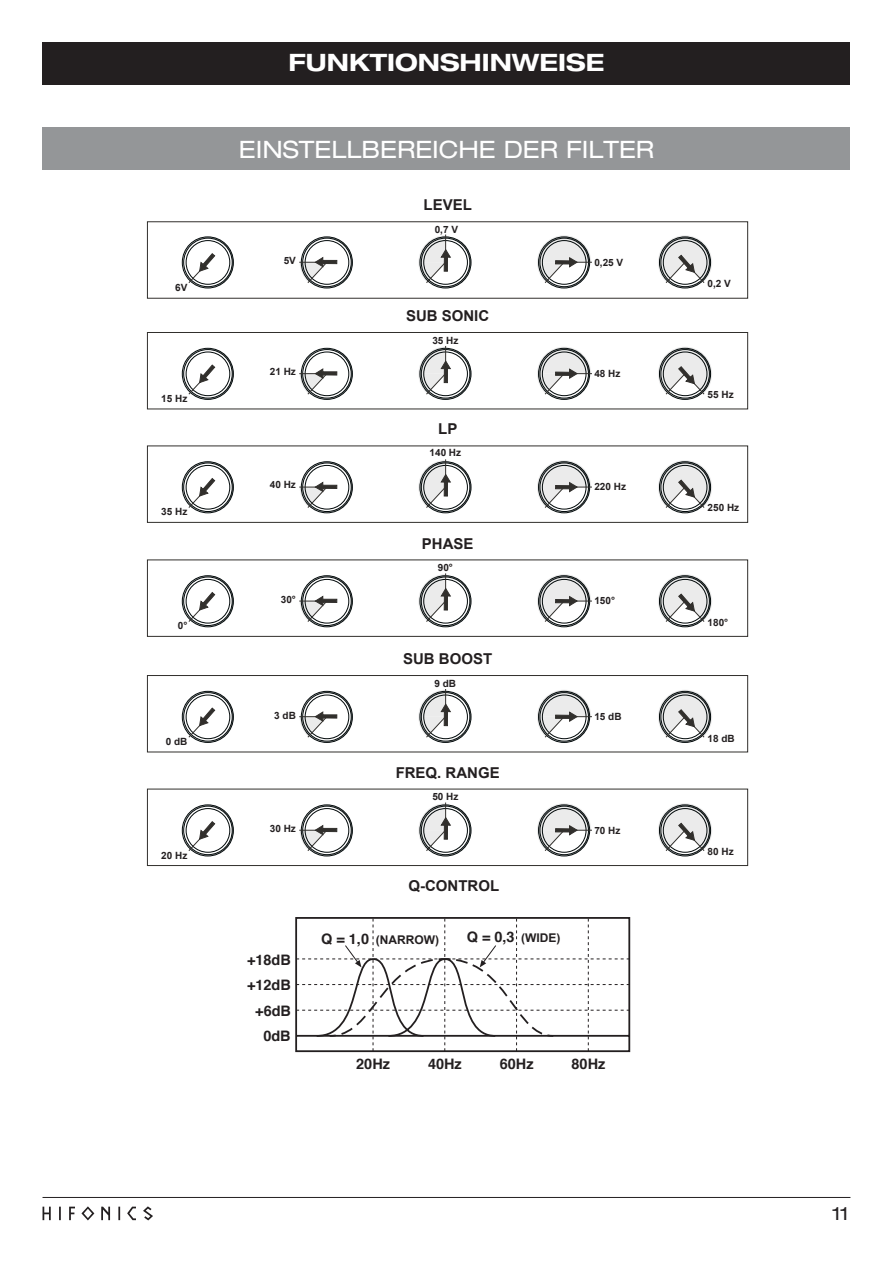
<style>
.page{position:relative;width:893px;height:1263px;background:#fff}
.page>*{position:absolute;margin:0;border:0;box-sizing:border-box;transform-origin:0 0}
.t1{font:expanded 24px "Helvetica Neue";color:#fff}
.t2{font:700 expanded 24px "Helvetica Neue";color:#fff}
.t3{font:expanded 18px "Helvetica Neue";color:#231f20}
.t4{font:700 15px "Arial";color:#231f20}
.t5{font:700 14.4px "Helvetica";color:#231f20}
.t6{font:700 12px "Arial";color:#231f20}
.t7{font:700 10.05px "Arial";color:#231f20}
.s1{font-family:"Helvetica";font-size:14.4px}
</style>
<div class="page">
<hr style="left:43px;top:1197px;width:807px;height:1px;background:#231f20">
<div style="left:43px;top:43px;width:807px;height:42px;background:#231f20"></div>
<svg style="left:43px;top:1206px;width:110px;height:14px"></svg>
<div style="left:43px;top:128px;width:807px;height:42px;background:#949698"></div>
<div style="left:147px;top:560px;width:601px;height:77px;border:1px solid #312f2c"></div>
<div style="left:147px;top:675px;width:601px;height:77px;border:1px solid #312f2c"></div>
<div style="left:147px;top:789px;width:601px;height:77px;border:1px solid #312f2c"></div>
<svg style="left:299px;top:236px;width:54px;height:53px"></svg>
<svg style="left:182px;top:236px;width:52px;height:53px"></svg>
<svg style="left:418px;top:234px;width:54px;height:55px"></svg>
<svg style="left:537px;top:235px;width:55px;height:54px"></svg>
<svg style="left:658px;top:235px;width:54px;height:54px"></svg>
<div style="left:147px;top:332px;width:601px;height:77px;border:1px solid #312f2c"></div>
<div style="left:147px;top:221px;width:601px;height:78px;border:1px solid #312f2c"></div>
<svg style="left:299px;top:348px;width:54px;height:52px"></svg>
<svg style="left:182px;top:348px;width:52px;height:52px"></svg>
<svg style="left:418px;top:346px;width:54px;height:54px"></svg>
<svg style="left:537px;top:347px;width:55px;height:53px"></svg>
<svg style="left:658px;top:347px;width:54px;height:53px"></svg>
<div style="left:147px;top:446px;width:601px;height:77px;border:1px solid #312f2c"></div>
<svg style="left:299px;top:461px;width:54px;height:52px"></svg>
<svg style="left:182px;top:461px;width:52px;height:52px"></svg>
<svg style="left:418px;top:459px;width:54px;height:54px"></svg>
<svg style="left:537px;top:460px;width:55px;height:53px"></svg>
<svg style="left:658px;top:460px;width:54px;height:53px"></svg>
<svg style="left:299px;top:575px;width:54px;height:52px"></svg>
<svg style="left:299px;top:691px;width:54px;height:52px"></svg>
<svg style="left:299px;top:804px;width:54px;height:52px"></svg>
<svg style="left:182px;top:575px;width:52px;height:52px"></svg>
<svg style="left:182px;top:691px;width:52px;height:52px"></svg>
<svg style="left:182px;top:804px;width:52px;height:52px"></svg>
<svg style="left:418px;top:573px;width:54px;height:54px"></svg>
<svg style="left:418px;top:689px;width:54px;height:54px"></svg>
<svg style="left:418px;top:802px;width:54px;height:54px"></svg>
<svg style="left:537px;top:574px;width:55px;height:53px"></svg>
<svg style="left:537px;top:690px;width:55px;height:53px"></svg>
<svg style="left:537px;top:803px;width:55px;height:53px"></svg>
<svg style="left:658px;top:574px;width:54px;height:53px"></svg>
<svg style="left:658px;top:690px;width:54px;height:53px"></svg>
<svg style="left:658px;top:803px;width:54px;height:53px"></svg>
<svg style="left:295px;top:917px;width:336px;height:136px"></svg>
<svg style="left:296px;top:918px;width:334px;height:133px"></svg>
<h1 class="t2" style="left:289px;top:48px;width:317px">FUNKTIONSHINWEISE</h1>
<h1 class="t1" style="left:239px;top:135px;width:417px">EINSTELLBEREICHE DER FILTER</h1>
<h3 class="t4" style="left:424px;top:195px;width:50px">LEVEL</h3>
<p class="t7" style="left:435px;top:222px;width:25px">0,7 V</p>
<p class="t7" style="left:284px;top:254px;width:14px">5V</p>
<p class="t7" style="left:594px;top:256px;width:30px">0,25 V</p>
<p class="t7" style="left:175px;top:281px;width:14px">6V</p>
<p class="t7" style="left:708px;top:277px;width:25px">0,2 V</p>
<h3 class="t4" style="left:406px;top:306px;width:85px">SUB SONIC</h3>
<p class="t7" style="left:432px;top:333px;width:28px">35 Hz</p>
<p class="t7" style="left:270px;top:365px;width:28px">21 Hz</p>
<p class="t7" style="left:594px;top:367px;width:28px">48 Hz</p>
<p class="t7" style="left:161px;top:392px;width:28px">15 Hz</p>
<p class="t7" style="left:708px;top:388px;width:28px">55 Hz</p>
<h3 class="t4" style="left:438px;top:419px;width:21px">LP</h3>
<p class="t7" style="left:430px;top:446px;width:33px">140 Hz</p>
<p class="t7" style="left:270px;top:478px;width:28px">40 Hz</p>
<p class="t7" style="left:594px;top:479px;width:33px">220 Hz</p>
<p class="t7" style="left:161px;top:504px;width:28px">35 Hz</p>
<p class="t7" style="left:708px;top:501px;width:33px">250 Hz</p>
<h3 class="t4" style="left:422px;top:533px;width:53px">PHASE</h3>
<p class="t7" style="left:438px;top:561px;width:17px">90°</p>
<p class="t7" style="left:281px;top:593px;width:17px">30°</p>
<p class="t7" style="left:594px;top:594px;width:22px">150°</p>
<p class="t7" style="left:178px;top:619px;width:11px">0°</p>
<p class="t7" style="left:708px;top:616px;width:22px">180°</p>
<h3 class="t4" style="left:403px;top:649px;width:91px">SUB BOOST</h3>
<p class="t7" style="left:435px;top:676px;width:23px">9 dB</p>
<p class="t7" style="left:274px;top:708px;width:23px">3 dB</p>
<p class="t7" style="left:594px;top:710px;width:29px">15 dB</p>
<p class="t7" style="left:166px;top:735px;width:23px">0 dB</p>
<p class="t7" style="left:708px;top:731px;width:29px">18 dB</p>
<h3 class="t4" style="left:396px;top:763px;width:106px">FREQ. RANGE</h3>
<p class="t7" style="left:432px;top:790px;width:28px">50 Hz</p>
<p class="t7" style="left:270px;top:822px;width:28px">30 Hz</p>
<p class="t7" style="left:594px;top:823px;width:28px">70 Hz</p>
<p class="t7" style="left:161px;top:848px;width:28px">20 Hz</p>
<p class="t7" style="left:708px;top:845px;width:28px">80 Hz</p>
<h3 class="t4" style="left:408px;top:876px;width:92px">Q-CONTROL</h3>
<p class="t6" style="left:321px;top:932px;width:120px"><span class="s1">Q = 1,0</span> (NARROW)</p>
<p class="t6" style="left:467px;top:930px;width:95px"><span class="s1">Q = 0,3</span> (WIDE)</p>
<h3 class="t5" style="left:247px;top:948px;width:45px">+18dB</h3>
<h3 class="t5" style="left:247px;top:973px;width:45px">+12dB</h3>
<h3 class="t5" style="left:255px;top:999px;width:37px">+6dB</h3>
<h3 class="t5" style="left:263px;top:1025px;width:29px">0dB</h3>
<h3 class="t5" style="left:356px;top:1052px;width:35px">20Hz</h3>
<h3 class="t5" style="left:428px;top:1052px;width:35px">40Hz</h3>
<h3 class="t5" style="left:500px;top:1052px;width:35px">60Hz</h3>
<h3 class="t5" style="left:572px;top:1052px;width:35px">80Hz</h3>
<h2 class="t3" style="left:833px;top:1202px;width:17px">11</h2>
</div>
